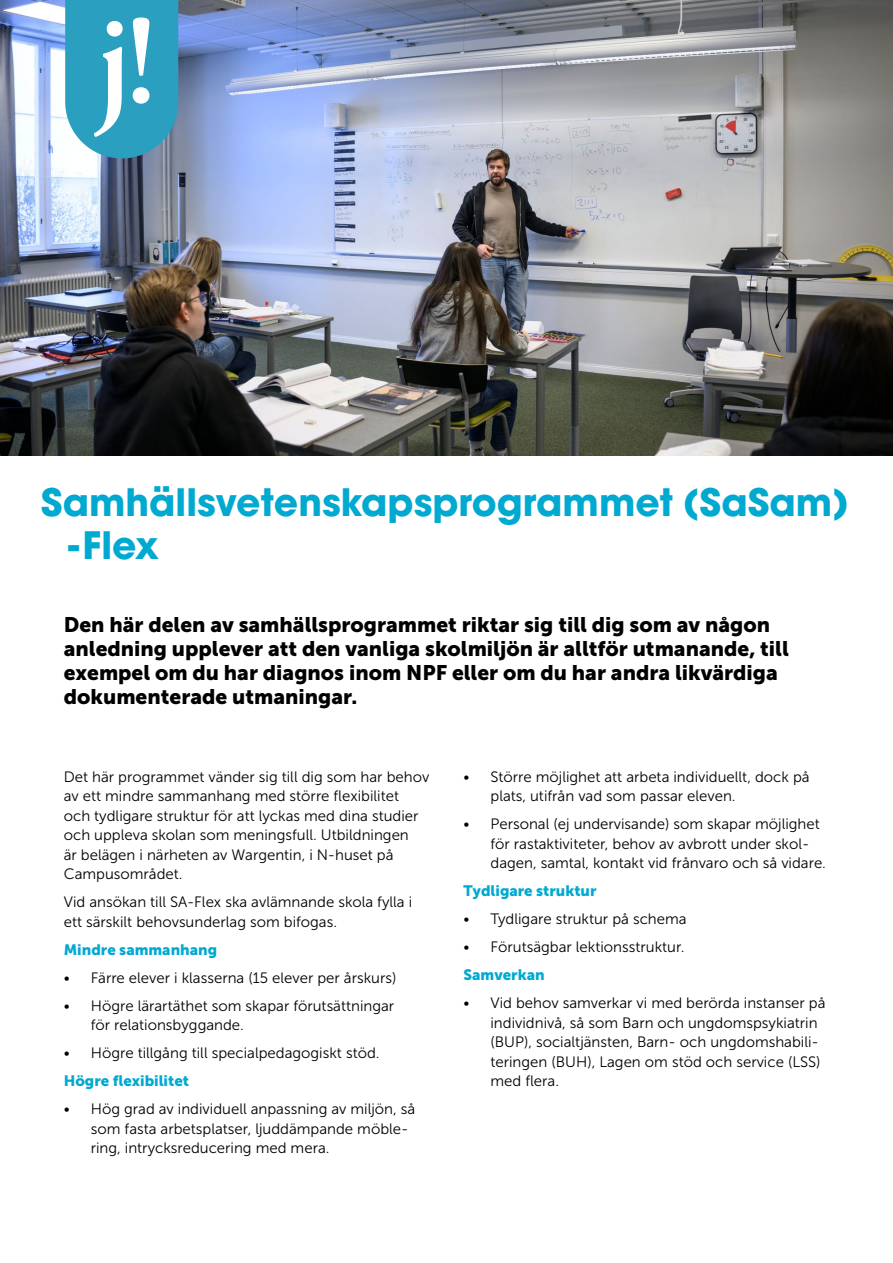
<style>
.page{position:relative;width:893px;height:1263px;background:#fff}
.page>*{position:absolute;margin:0;border:0;box-sizing:border-box;transform-origin:0 0}
.t1{font:700 37.5px/42.9px "Avant Garde Gothic ITC";color:#00a9d0}
.t2{font:21px/24px "Museo Sans 900";color:#000}
.t3{font:15px/19.5px "Museo Sans 300";color:#000}
.t4{font:15px "Museo Sans 900";color:#00a9d0}
</style>
<div class="page">
<img style="left:0;top:0;width:893px;height:455px">
<svg style="left:65px;top:0;width:113px;height:158px;background:#4eadc8"></svg>
<h1 class="t1" style="left:65px;top:481px;width:786px;text-indent:-24px">Samhällsvetenskapsprogrammet (SaSam) -Flex</h1>
<h2 class="t2" style="left:64px;top:613px;width:727px">Den här delen av samhällsprogrammet riktar sig till dig som av någon anledning upplever att den vanliga skolmiljön är alltför utmanande, till exempel om du har diagnos inom NPF eller om du har andra likvärdiga dokumenterade utmaningar.</h2>
<p class="t3" style="left:64px;top:767px;width:367px">Det här programmet vänder sig till dig som har behov av ett mindre sammanhang med större flexibilitet<br>och tydligare struktur för att lyckas med dina studier och uppleva skolan som meningsfull. Utbildningen<br>är belägen i närheten av Wargentin, i N-huset på Campusområdet.</p>
<p class="t3" style="left:64px;top:892px;width:350px">Vid ansökan till SA-Flex ska avlämnande skola fylla i ett särskilt behovsunderlag som bifogas.</p>
<p class="t4" style="left:64px;top:941px;width:155px">Mindre sammanhang</p>
<p class="t3" style="left:64px;top:968px;width:334px">• Färre elever i klasserna (15 elever per årskurs)</p>
<p class="t3" style="left:91px;top:996px;width:305px;text-indent:-27px">• Högre lärartäthet som skapar förutsättningar för relationsbyggande.</p>
<p class="t3" style="left:64px;top:1043px;width:317px">• Högre tillgång till specialpedagogiskt stöd.</p>
<p class="t4" style="left:64px;top:1072px;width:127px">Högre flexibilitet</p>
<p class="t3" style="left:91px;top:1099px;width:326px;text-indent:-27px">• Hög grad av individuell anpassning av miljön, så som fasta arbetsplatser, ljuddämpande möble&shy;ring, intrycksreducering med mera.</p>
<p class="t3" style="left:490px;top:767px;width:321px;text-indent:-27px">• Större möjlighet att arbeta individuellt, dock på plats, utifrån vad som passar eleven.</p>
<p class="t3" style="left:490px;top:814px;width:337px;text-indent:-27px">• Personal (ej undervisande) som skapar möjlighet för rastaktiviteter, behov av avbrott under skol&shy;dagen, samtal, kontakt vid frånvaro och så vidare.</p>
<p class="t4" style="left:463px;top:882px;width:134px">Tydligare struktur</p>
<p class="t3" style="left:463px;top:909px;width:225px">• Tydligare struktur på schema</p>
<p class="t3" style="left:463px;top:937px;width:223px">• Förutsägbar lektionsstruktur.</p>
<p class="t4" style="left:463px;top:966px;width:83px">Samverkan</p>
<p class="t3" style="left:490px;top:993px;width:337px;text-indent:-27px">• Vid behov samverkar vi med berörda instanser på individnivå, så som Barn och ungdomspsykiatrin (BUP), socialtjänsten, Barn- och ungdomshabili&shy;teringen (BUH), Lagen om stöd och service (LSS) med flera.</p>
</div>
